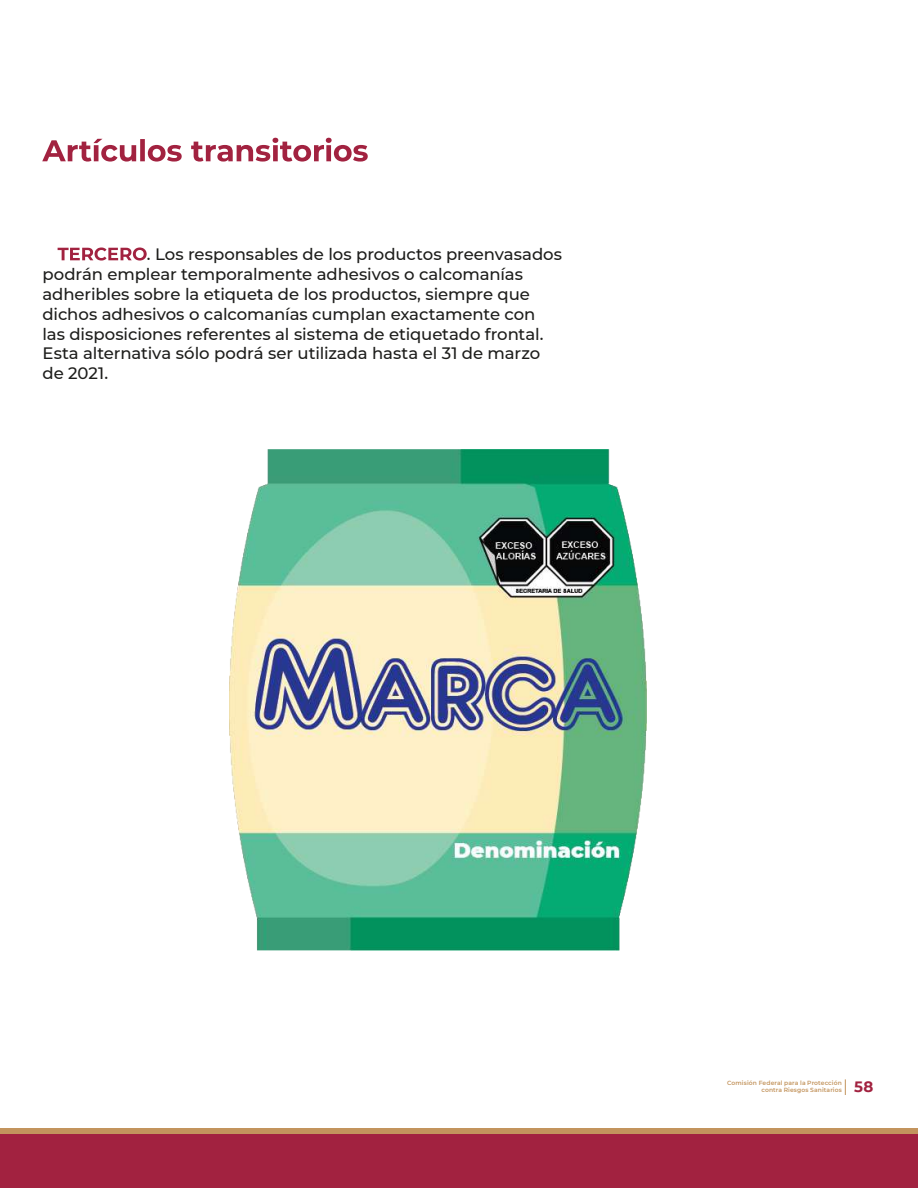
<style>
.page{position:relative;width:918px;height:1188px;background:#fff}
.page>*{position:absolute;margin:0;border:0;box-sizing:border-box;transform-origin:0 0}
.t1{font:500 16.5px/19.8px "Montserrat";letter-spacing:-.005em;color:#1d1d1b}
.t2{font:700 15px "Montserrat";color:#a22240}
.t3{font:600 6px/7.2px "Montserrat";letter-spacing:.02em;color:#c3945d;text-align:right}
</style>
<div class="page">
<div style="left:0;top:1128px;width:918px;height:60px;background:#a22240"></div>
<div style="left:0;top:1128px;width:918px;height:6px;background:#c3945d"></div>
<svg style="left:42px;top:138px;width:326px;height:24px"></svg>
<svg style="left:58px;top:248px;width:89px;height:13px"></svg>
<img style="left:229px;top:449px;width:417px;height:501px">
<svg style="left:845px;top:1079px;width:1px;height:16px"></svg>
<p class="t1" style="left:42px;top:244px;width:521px;text-indent:104px">. Los responsables de los productos preenvasados podrán emplear temporalmente adhesivos o calcomanías adheribles sobre la etiqueta de los productos, siempre que dichos adhesivos o calcomanías cumplan exactamente con las disposiciones referentes al sistema de etiquetado frontal.<br>Esta alternativa sólo podrá ser utilizada hasta el 31 de marzo de 2021.</p>
<p class="t3" style="left:727px;top:1079px;width:116px">Comisión Federal para la Protección contra Riesgos Sanitarios</p>
<p class="t2" style="left:854px;top:1076px;width:21px">58</p>
</div>
